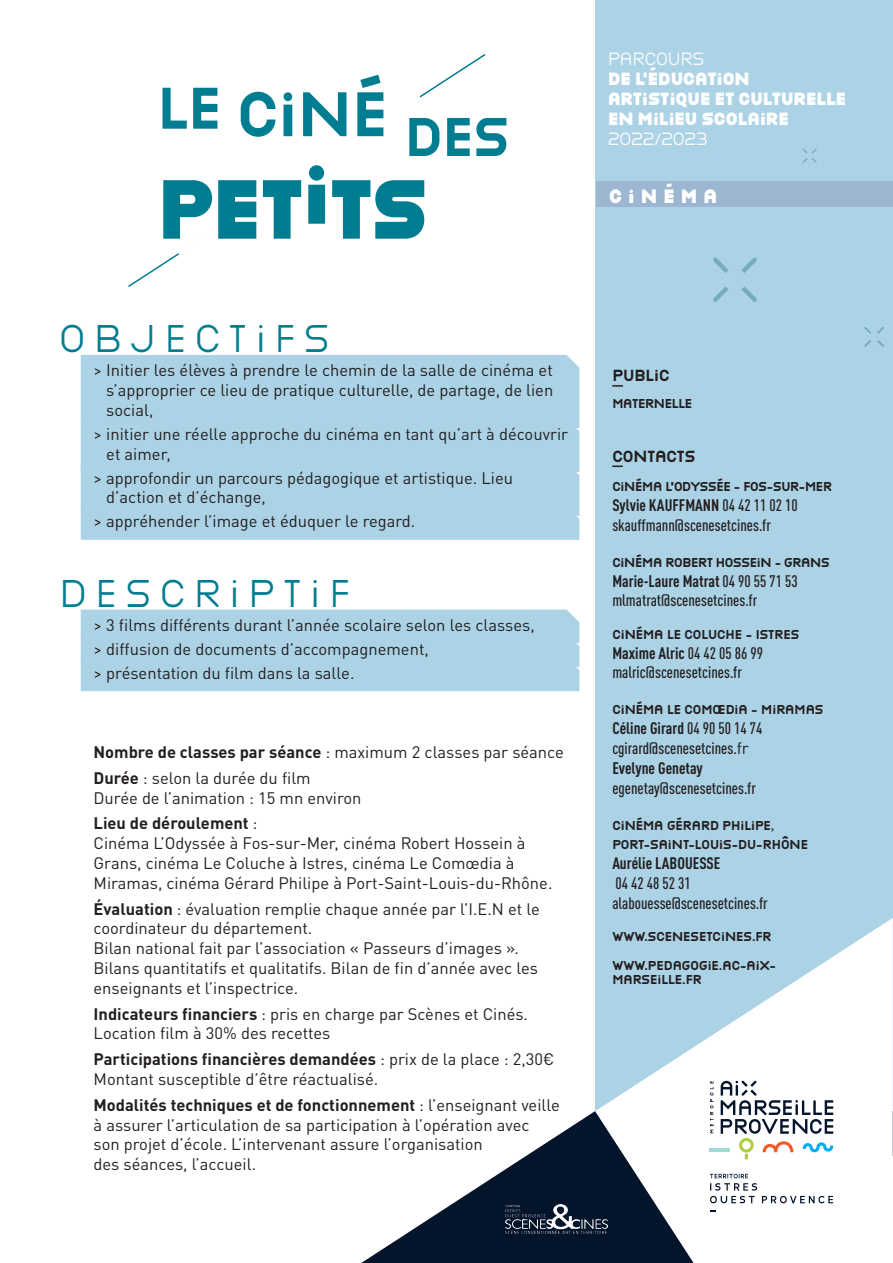
<style>
.page{position:relative;width:893px;height:1263px;background:#fff}
.page>*{position:absolute;margin:0;border:0;box-sizing:border-box;transform-origin:0 0}
.t1{font:900 78px "Victoire";letter-spacing:-.02em;color:#007d90}
.t2{font:700 58.5px "Victoire";color:#007d90}
.t3{font:36px "Victoire";letter-spacing:.25em;color:#007d90}
.t4{font:900 18px "Victoire";letter-spacing:.34em;color:#fff}
.ombrage_S_C_Cinéma{font:16.5px/19.8px "DIN Pro";color:#231f20}
.t5{font:500 condensed 16.5px/19.8px "DIN Pro";color:#231f20}
.t6{font:700 condensed 16.5px "DIN Pro";color:#231f20}
.t7{font:900 16.5px "Victoire";color:#fff}
.t8{font:700 16.5px "DIN Pro";color:#231f20}
.t9{font:16.5px "Victoire";color:#fff}
.t10{font:700 15px "Victoire";color:#231f20}
.t11{font:700 12px/14.4px "Victoire";color:#231f20}
.t12{font:700 12px "Victoire";letter-spacing:-.02em;color:#231f20}
.s1{font-size:54.6px}
.s2{font-weight:700}
.s3{font-weight:400}
.s4{font-weight:500}
.s5{font-weight:400;font-stretch:normal}
.s6{font-family:"Minion Pro";font-weight:400;font-size:15px}
</style>
<div class="page">
<svg style="left:361px;top:1111px;width:234px;height:152px"></svg>
<div style="left:595px;top:0;width:298px;height:1111px;background:#abd2e5"></div>
<svg style="left:595px;top:918px;width:298px;height:345px;fill:#fff"></svg>
<svg style="left:710px;top:1196px;width:45px;height:7px"></svg>
<svg style="left:762px;top:1196px;width:71px;height:7px"></svg>
<svg style="left:710px;top:1174px;width:47px;height:16px"></svg>
<hr style="left:710px;top:1148px;width:20px;height:3px;background:#a0d8d4">
<svg style="left:710px;top:1081px;width:3px;height:52px"></svg>
<svg style="left:721px;top:1081px;width:112px;height:78px"></svg>
<svg style="left:741px;top:286px;width:16px;height:16px"></svg>
<svg style="left:742px;top:258px;width:15px;height:15px"></svg>
<svg style="left:713px;top:286px;width:15px;height:16px"></svg>
<svg style="left:713px;top:258px;width:15px;height:15px"></svg>
<svg style="left:877px;top:340px;width:7px;height:7px"></svg>
<svg style="left:877px;top:327px;width:7px;height:7px"></svg>
<svg style="left:864px;top:340px;width:7px;height:7px"></svg>
<svg style="left:864px;top:327px;width:7px;height:7px"></svg>
<svg style="left:803px;top:149px;width:13px;height:14px"></svg>
<div style="left:596px;top:181px;width:297px;height:26px;background:#9db6d1"></div>
<svg style="left:612px;top:385px;width:11px;height:2px"></svg>
<svg style="left:612px;top:465px;width:11px;height:2px"></svg>
<div style="left:81px;top:355px;width:498px;height:185px;background:#abd2e5"></div>
<div style="left:81px;top:609px;width:498px;height:82px;background:#abd2e5"></div>
<img style="left:506px;top:1204px;width:102px;height:29px">
<p class="t2" style="left:157px;top:72px;width:353px"><span class="s1">LE</span> CINÉ <sub>DES</sub></p>
<p class="t1" style="left:157px;top:148px;width:272px">PETITS</p>
<p class="t3" style="left:60px;top:313px;width:271px">OBJECTIFS</p>
<p class="ombrage_S_C_Cinéma" style="left:106px;top:359px;width:448px;text-align:justify;text-indent:-13px">&gt; Initier les élèves à prendre le chemin de la salle de cinéma et s’approprier ce lieu de pratique culturelle, de partage, de lien social,</p>
<p class="ombrage_S_C_Cinéma" style="left:106px;top:423px;width:463px;text-indent:-13px">&gt; initier une réelle approche du cinéma en tant qu’art à découvrir et aimer,</p>
<p class="ombrage_S_C_Cinéma" style="left:106px;top:467px;width:408px;text-indent:-13px">&gt; approfondir un parcours pédagogique et artistique. Lieu d’action et d’échange,</p>
<p class="ombrage_S_C_Cinéma" style="left:94px;top:510px;width:323px">&gt; appréhender l’image et éduquer le regard.</p>
<p class="t3" style="left:60px;top:567px;width:292px">DESCRIPTIF</p>
<p class="ombrage_S_C_Cinéma" style="left:94px;top:614px;width:443px">&gt; 3 films différents durant l’année scolaire selon les classes,</p>
<p class="ombrage_S_C_Cinéma" style="left:94px;top:638px;width:337px">&gt; diffusion de documents d’accompagnement,</p>
<p class="ombrage_S_C_Cinéma" style="left:94px;top:662px;width:262px">&gt; présentation du film dans la salle.</p>
<p class="ombrage_S_C_Cinéma" style="left:94px;top:741px;width:472px"><span class="s2">Nombre de classes par séance</span> : maximum 2 classes par séance</p>
<p class="ombrage_S_C_Cinéma" style="left:94px;top:767px;width:219px"><span class="s2">Durée</span> : selon la durée du film</p>
<p class="ombrage_S_C_Cinéma" style="left:94px;top:787px;width:269px">Durée de l’animation : 15 mn environ</p>
<p class="t8" style="left:94px;top:810px;width:165px">Lieu de déroulement <span class="s3">:</span></p>
<p class="ombrage_S_C_Cinéma" style="left:94px;top:832px;width:460px">Cinéma L’Odyssée à Fos-sur-Mer, cinéma Robert Hossein à<br>Grans, cinéma Le Coluche à Istres, cinéma Le Comœdia à<br>Miramas, cinéma Gérard Philipe à Port-Saint-Louis-du-Rhône.</p>
<p class="ombrage_S_C_Cinéma" style="left:94px;top:898px;width:448px"><span class="s2">Évaluation</span> : évaluation remplie chaque année par l’I.E.N et le coordinateur du département.</p>
<p class="ombrage_S_C_Cinéma" style="left:94px;top:937px;width:446px">Bilan national fait par l’association « Passeurs d’images ».<br>Bilans quantitatifs et qualitatifs. Bilan de fin d’année avec les enseignants et l’inspectrice.</p>
<p class="ombrage_S_C_Cinéma" style="left:94px;top:1003px;width:436px"><span class="s2">Indicateurs financiers</span> : pris en charge par Scènes et Cinés.<br>Location film à 30% des recettes</p>
<p class="ombrage_S_C_Cinéma" style="left:94px;top:1048px;width:462px"><span class="s2">Participations financières demandées</span> : prix de la place : 2,30€<br>Montant susceptible d’être réactualisé.</p>
<p class="ombrage_S_C_Cinéma" style="left:94px;top:1094px;width:468px"><span class="s2">Modalités techniques et de fonctionnement</span> : l’enseignant veille à assurer l’articulation de sa participation à l’opération avec<br>son projet d’école. L’intervenant assure l’organisation<br>des séances, l’accueil.</p>
<p class="t9" style="left:608px;top:47px;width:98px">PARCOURS</p>
<p class="t7" style="left:608px;top:66px;width:143px">DE L’ÉDUCATION</p>
<p class="t7" style="left:608px;top:86px;width:240px">ARTISTIQUE ET CULTURELLE</p>
<p class="t7" style="left:608px;top:106px;width:182px">EN MILIEU SCOLAIRE</p>
<p class="t9" style="left:608px;top:127px;width:101px">2022/2023</p>
<p class="t4" style="left:609px;top:182px;width:109px">CINÉMA</p>
<p class="t10" style="left:612px;top:365px;width:59px">PUBLIC</p>
<p class="t12" style="left:612px;top:395px;width:81px">MATERNELLE</p>
<p class="t10" style="left:612px;top:445px;width:85px">CONTACTS</p>
<p class="t12" style="left:612px;top:478px;width:221px">CINÉMA L’ODYSSÉE - FOS-SUR-MER</p>
<p class="t6" style="left:612px;top:493px;width:187px">Sylvie KAUFFMANN <span class="s4">04 42 11 02 10</span></p>
<p class="t5" style="left:612px;top:514px;width:160px">skauffmann@scenesetcines.fr</p>
<p class="t12" style="left:612px;top:554px;width:219px">CINÉMA ROBERT HOSSEIN - GRANS</p>
<p class="t6" style="left:612px;top:569px;width:187px">Marie-Laure Matrat <span class="s4">04 90 55 71 53</span></p>
<p class="t5" style="left:612px;top:589px;width:146px">mlmatrat@scenesetcines.fr</p>
<p class="t11" style="left:612px;top:627px;width:189px">CINÉMA LE COLUCHE – ISTRES</p>
<p class="t6" style="left:612px;top:641px;width:152px">Maxime Alric <span class="s4">04 42 05 86 99</span></p>
<p class="t5" style="left:612px;top:661px;width:131px">malric@scenesetcines.fr</p>
<p class="t11" style="left:612px;top:702px;width:213px">CINÉMA LE COMŒDIA - MIRAMAS</p>
<p class="t5" style="left:612px;top:717px;width:152px"><span class="s2">Céline Girard</span> 04 90 50 14 74 cgirard@scenesetcines.<span class="s5">fr</span></p>
<p class="t6" style="left:612px;top:756px;width:92px">Evelyne Genetay</p>
<p class="t5" style="left:612px;top:777px;width:145px">egenetay@scenesetcines.fr</p>
<p class="t11" style="left:612px;top:817px;width:164px">CINÉMA GÉRARD PHILIPE<span class="s6">,</span></p>
<p class="t11" style="left:612px;top:837px;width:197px">PORT-SAINT-LOUIS-DU-RHÔNE</p>
<p class="t6" style="left:612px;top:851px;width:110px">Aurélie LABOUESSE</p>
<p class="t5" style="left:615px;top:872px;width:77px">04 42 48 52 31</p>
<p class="t5" style="left:612px;top:892px;width:157px">alabouesse@scenesetcines.fr</p>
<p class="t11" style="left:612px;top:929px;width:161px">WWW.SCENESETCINES.FR</p>
<p class="t11" style="left:612px;top:958px;width:165px">WWW.PEDAGOGIE.AC-AIX-<br>MARSEILLE.FR</p>
</div>
